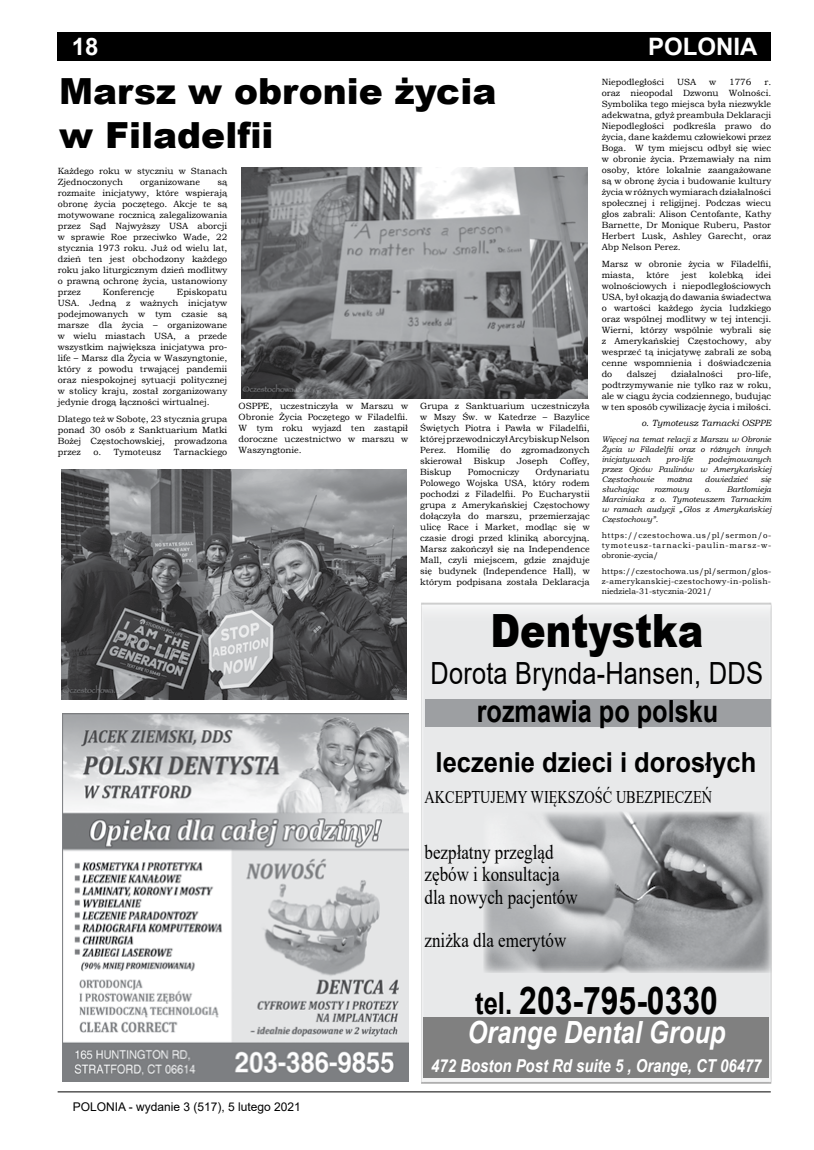
<style>
.page{position:relative;width:814px;height:1150px;background:#fff}
.page>*{position:absolute;margin:0;border:0;box-sizing:border-box;transform-origin:0 0}
.t1{font:900 45.8px "Arial";color:#000;scale:.84 1}
.t2{font:700 38.2px "Arial";color:#000;scale:.84 1}
.t3{font:900 36px/43.2px "Arial";color:#000}
.t4{font:30.6px "Arial";letter-spacing:.01em;color:#000;scale:.83 1}
.t5{font:italic 700 30.6px "Arial";color:#fff;scale:.84 1}
.t6{font:700 30.6px "Arial";color:#000;scale:.83 1}
.t7{font:700 27.6px "Arial";color:#000;scale:.92 1}
.t8{font:700 24px "Arial";color:#fff}
.t9{font:20.4px/22.9px "Times New Roman";color:#000;scale:.84 1}
.t10{font:italic 700 17.8px "Arial";color:#fff;scale:.84 1}
.t11{font:17.8px "Times New Roman";color:#000;scale:.8 1}
.t12{font:12px "Arial";color:#000}
.t13{font:9px/11px "Bookman Old Style";color:#000;text-align:justify}
.t14{font:italic 9px "Bookman Old Style";color:#000}
.t15{font:italic 8px/10px "Bookman Old Style";color:#000;text-align:justify}
.t16{font:8px/10px "Bookman Old Style";letter-spacing:.045em;color:#000;text-align:justify}
.s1{font-size:30.6px}
</style>
<div class="page">
<div style="left:58px;top:32px;width:712px;height:28px;background:#000"></div>
<hr style="left:58px;top:1091px;width:712px;height:1px;background:#000">
<div style="left:421px;top:603px;width:350px;height:480px;background:#e8e9ea"></div>
<div style="left:423px;top:1017px;width:346px;height:61px;background:#808080"></div>
<img style="left:484px;top:812px;width:287px;height:161px">
<div style="left:425px;top:699px;width:345px;height:28px;background:#9d9fa2"></div>
<img style="left:62px;top:714px;width:346px;height:367px">
<img style="left:241px;top:168px;width:346px;height:230px">
<img style="left:61px;top:469px;width:346px;height:231px">
<h3 class="t8" style="left:72px;top:29px;width:28px">18</h3>
<h3 class="t8" style="left:648px;top:29px;width:111px">POLONIA</h3>
<h3 class="t3" style="left:59px;top:69px;width:438px">Marsz w obronie życia w Filadelfii</h3>
<p class="t13" style="left:601px;top:77px;width:64px">Niepodległości</p>
<p class="t13" style="left:677px;top:77px;width:21px">USA</p>
<p class="t13" style="left:709px;top:77px;width:9px">w</p>
<p class="t13" style="left:729px;top:77px;width:24px">1776</p>
<p class="t13" style="left:601px;top:77px;width:171px;text-indent:163px">r. oraz nieopodal Dzwonu Wolności.<br>Symbolika tego miejsca była niezwykle adekwatna, gdyż preambuła Deklaracji Niepodległości podkreśla prawo do życia, dane każdemu człowiekowi przez Boga. W tym miejscu odbył się wiec w obronie życia. Przemawiały na nim osoby, które lokalnie zaangażowane są w obronę życia i budowanie kultury życia w różnych wymiarach działalności społecznej i religijnej. Podczas wiecu głos zabrali: Alison Centofante, Kathy Barnette, Dr Monique Ruberu, Pastor Herbert Lusk, Ashley Garecht, oraz Abp Nelson Perez.</p>
<p class="t13" style="left:601px;top:258px;width:171px">Marsz w obronie życia w Filadelfii, miasta,</p>
<p class="t13" style="left:58px;top:166px;width:171px">Każdego roku w styczniu w Stanach<br>Zjednoczonych</p>
<p class="t13" style="left:140px;top:177px;width:61px">organizowane</p>
<p class="t13" style="left:58px;top:177px;width:171px;text-indent:160px">są rozmaite inicjatywy, które wspierają obronę życia poczętego. Akcje te są motywowane rocznicą zalegalizowania przez Sąd Najwyższy USA aborcji w sprawie Roe przeciwko Wade, 22 stycznia 1973 roku. Już od wielu lat, dzień ten jest obchodzony każdego roku jako liturgicznym dzień modlitwy o prawną ochronę życia, ustanowiony przez</p>
<p class="t13" style="left:601px;top:269px;width:171px;text-indent:154px">idei wolnościowych i niepodległościowych USA, był okazją do dawania świadectwa o wartości każdego życia ludzkiego oraz wspólnej modlitwy w tej intencji.<br>Wierni, którzy wspólnie wybrali się z Amerykańskiej Częstochowy, aby wesprzeć tą inicjatywę zabrali ze sobą cenne wspomnienia i doświadczenia do</p>
<p class="t13" style="left:646px;top:269px;width:24px">które</p>
<p class="t13" style="left:681px;top:269px;width:17px">jest</p>
<p class="t13" style="left:709px;top:269px;width:36px">kolebką</p>
<p class="t13" style="left:58px;top:287px;width:171px;text-indent:119px">Episkopatu USA. Jedną z ważnych inicjatyw podejmowanych w tym czasie są marsze dla życia – organizowane w wielu miastach USA, a przede wszystkim największa inicjatywa pro&shy;life – Marsz dla Życia w Waszyngtonie, który z powodu trwającej pandemii oraz niespokojnej sytuacji politycznej w stolicy kraju, został zorganizowany jedynie drogą łączności wirtualnej.</p>
<p class="t13" style="left:58px;top:414px;width:171px">Dlatego też w Sobotę, 23 stycznia grupa ponad 30 osób z Sanktuarium Matki Bożej Częstochowskiej, prowadzona przez</p>
<p class="t13" style="left:103px;top:287px;width:53px">Konferencję</p>
<p class="t13" style="left:601px;top:368px;width:171px;text-indent:135px">pro-life, podtrzymywanie nie tylko raz w roku, ale w ciągu życia codziennego, budując w ten sposób cywilizację życia i miłości.</p>
<p class="t14" style="left:641px;top:417px;width:131px">o. Tymoteusz Tarnacki OSPPE</p>
<p class="t15" style="left:601px;top:434px;width:171px">Więcej na temat relacji z Marszu w Obronie Życia w Filadelfii oraz o różnych innych inicjatywach</p>
<p class="t13" style="left:626px;top:368px;width:31px">dalszej</p>
<p class="t13" style="left:671px;top:368px;width:53px">działalności</p>
<p class="t13" style="left:239px;top:400px;width:171px">OSPPE, uczestniczyła w Marszu w Obronie Życia Poczętego w Filadelfii.<br>W tym roku wyjazd ten zastąpił doroczne uczestnictwo w marszu w Waszyngtonie.</p>
<p class="t13" style="left:420px;top:400px;width:171px">Grupa z Sanktuarium uczestniczyła w Mszy Św. w Katedrze – Bazylice Świętych Piotra i Pawła w Filadelfii, której przewodniczył Arcybiskup Nelson Perez. Homilię do zgromadzonych skierował</p>
<p class="t13" style="left:93px;top:447px;width:69px">o. Tymoteusz</p>
<p class="t13" style="left:174px;top:447px;width:55px">Tarnackiego</p>
<p class="t15" style="left:601px;top:454px;width:171px;text-indent:107px">podejmowanych przez Ojców Paulinów w Amerykańskiej Częstochowie</p>
<p class="t15" style="left:666px;top:454px;width:28px">pro-life</p>
<p class="t13" style="left:474px;top:455px;width:33px">Biskup</p>
<p class="t13" style="left:517px;top:455px;width:33px">Joseph</p>
<p class="t13" style="left:560px;top:455px;width:31px">Coffey,</p>
<p class="t13" style="left:420px;top:466px;width:171px;text-indent:115px">Ordynariatu Polowego Wojska USA, który rodem pochodzi z Filadelfii. Po Eucharystii grupa z Amerykańskiej Częstochowy dołączyła do marszu, przemierzając ulicę Race i Market, modląc się w czasie drogi przed kliniką aborcyjną.<br>Marsz zakończył się na Independence Mall, czyli miejscem, gdzie znajduje się budynek (Independence Hall), w którym podpisana została Deklaracja</p>
<p class="t13" style="left:420px;top:466px;width:33px">Biskup</p>
<p class="t13" style="left:468px;top:466px;width:53px">Pomocniczy</p>
<p class="t15" style="left:666px;top:474px;width:27px">można</p>
<p class="t15" style="left:705px;top:474px;width:44px">dowiedzieć</p>
<p class="t15" style="left:760px;top:474px;width:12px">się</p>
<p class="t15" style="left:601px;top:484px;width:171px;text-indent:103px">o. Bartłomieja Marciniaka z o. Tymoteuszem Tarnackim w ramach audycji „Głos z Amerykańskiej Częstochowy”.</p>
<p class="t16" style="left:601px;top:530px;width:171px">https://czestochowa.us/pl/sermon/o&shy;tymoteusz-tarnacki-paulin-marsz-w&shy;obronie-zycia/</p>
<p class="t16" style="left:601px;top:566px;width:171px">https://czestochowa.us/pl/sermon/glos&shy;z-amerykanskiej-czestochowy-in-polish&shy;niedziela-31-stycznia-2021/</p>
<p class="t15" style="left:601px;top:484px;width:38px">słuchając</p>
<p class="t15" style="left:654px;top:484px;width:36px">rozmowy</p>
<h1 class="t1" style="left:490px;top:597px;width:255px">Dentystka</h1>
<h3 class="t4" style="left:430px;top:652px;width:402px">Dorota Brynda-Hansen, DDS</h3>
<h3 class="t6" style="left:476px;top:689px;width:292px">rozmawia po polsku</h3>
<h3 class="t7" style="left:435px;top:743px;width:350px">leczenie dzieci i dorosłych</h3>
<h3 class="t11" style="left:424px;top:785px;width:361px">AKCEPTUJEMY WIĘKSZOŚĆ UBEZPIECZEŃ</h3>
<h3 class="t9" style="left:424px;top:839px;width:184px">bezpłatny przegląd zębów i konsultacja dla nowych pacjentów</h3>
<h3 class="t9" style="left:424px;top:928px;width:170px">zniżka dla emerytów</h3>
<h2 class="t2" style="left:475px;top:974px;width:290px"><span class="s1">tel.</span> 203-795-0330</h2>
<h3 class="t12" style="left:73px;top:1098px;width:230px">POLONIA - wydanie 3 (517), 5 lutego 2021</h3>
<h3 class="t5" style="left:467px;top:1012px;width:309px">Orange Dental Group</h3>
<h3 class="t10" style="left:431px;top:1054px;width:394px">472 Boston Post Rd suite 5 , Orange, CT 06477</h3>
</div>
